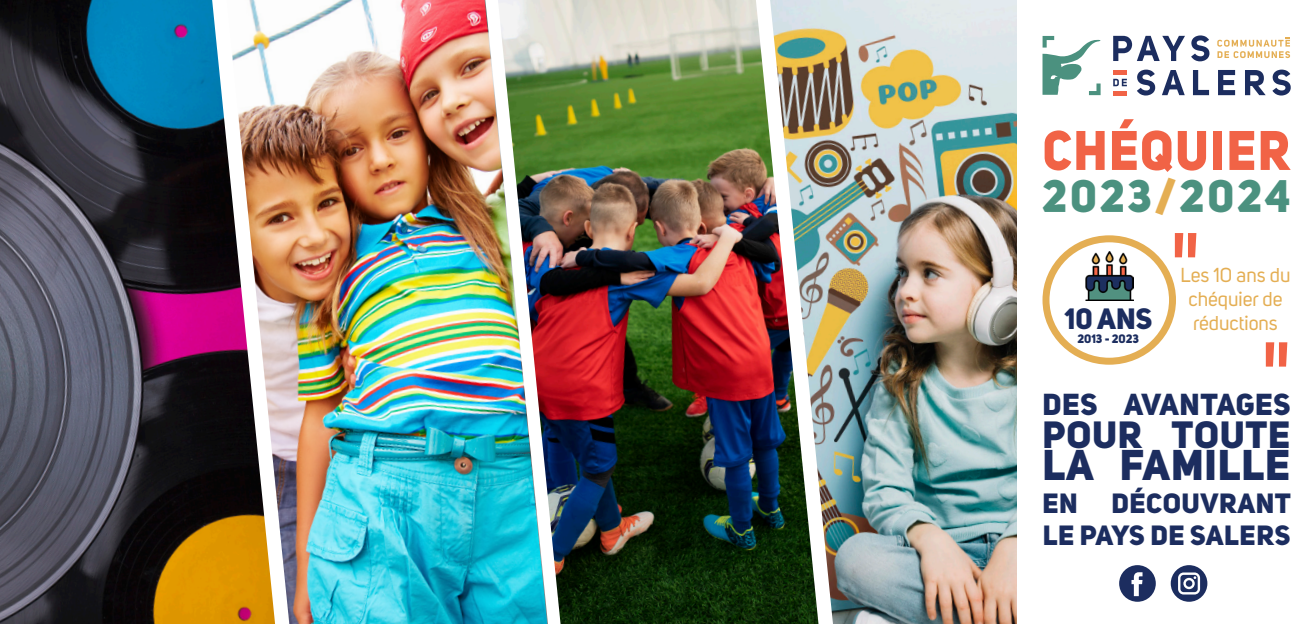
<style>
.page{position:relative;width:1312px;height:624px;background:#fff}
.page>*{position:absolute;margin:0;border:0;box-sizing:border-box;transform-origin:0 0}
.t1{font:100px "Uni Sans";color:#f16346}
.t2{font:800 55px "Uni Sans";letter-spacing:.035em;color:#f16346;scale:.91 1}
.t3{font:800 45px "Uni Sans";letter-spacing:.06em;color:#4b917f}
.t4{font:800 42.5px "Uni Sans";letter-spacing:.02em;color:#1c2d5f}
.t5{font:800 37.5px "Uni Sans";letter-spacing:.02em;color:#1c2d5f}
.t6{font:800 30px "Uni Sans";letter-spacing:.02em;color:#1c2d5f}
.t7{font:800 29px "Uni Sans";color:#1c2d5f}
.t8{font:800 27.5px/32.5px "Uni Sans";letter-spacing:.02em;color:#1c2d5f}
.t9{font:20px/24px "Uni Sans";color:#e4ae53;text-align:center}
.t10{font:800 12px "Uni Sans";color:#1c2d5f}
.s1{color:#e4ae53}
</style>
<div class="page">
<svg style="left:0;top:0;width:203px;height:624px;background:#3e4351"></svg>
<img style="left:573px;top:0;width:173px;height:624px">
<img style="left:203px;top:0;width:370px;height:624px">
<img style="left:746px;top:0;width:271px;height:624px">
<svg style="left:1113px;top:36px;width:71px;height:25px"></svg>
<svg style="left:1191px;top:35px;width:18px;height:26px"></svg>
<svg style="left:1137px;top:70px;width:17px;height:25px"></svg>
<svg style="left:1162px;top:70px;width:22px;height:25px"></svg>
<svg style="left:1193px;top:70px;width:15px;height:25px"></svg>
<svg style="left:1218px;top:70px;width:16px;height:25px"></svg>
<svg style="left:1245px;top:70px;width:20px;height:25px"></svg>
<svg style="left:1272px;top:70px;width:18px;height:25px"></svg>
<svg style="left:1113px;top:79px;width:13px;height:7px"></svg>
<hr style="left:1112px;top:70px;width:14px;height:4px;background:#f16346">
<hr style="left:1112px;top:91px;width:14px;height:4px;background:#f16346">
<svg style="left:1042px;top:36px;width:58px;height:59px"></svg>
<svg style="left:1217px;top:37px;width:72px;height:21px"></svg>
<svg style="left:1170px;top:565px;width:36px;height:36px"></svg>
<div style="left:1118px;top:565px;width:37px;height:36px;background:#1c2d5f;border-radius:50%"></div>
<svg style="left:1131px;top:572px;width:11px;height:24px"></svg>
<div style="left:1042px;top:235px;width:133px;height:129px;border:7px solid #e4ae53;border-radius:50%"></div>
<img style="left:1085px;top:251px;width:48px;height:49px">
<h2 class="t2" style="left:1042px;top:115px;width:273px">CHÉQUIER</h2>
<h3 class="t3" style="left:1041px;top:167px;width:250px">2023<span class="s1">/</span>2024</h3>
<h3 class="t7" style="left:1064px;top:300px;width:89px">10 ANS</h3>
<p class="t10" style="left:1077px;top:331px;width:63px">2013 - 2023</p>
<h1 class="t1" style="left:1168px;top:210px;width:34px">"</h1>
<p class="t9" style="left:1180px;top:263px;width:111px">Les 10 ans du chéquier de réductions</p>
<h1 class="t1" style="left:1259px;top:319px;width:34px">"</h1>
<h3 class="t6" style="left:1042px;top:385px;width:249px">DES AVANTAGES</h3>
<h3 class="t5" style="left:1042px;top:410px;width:249px">POUR TOUTE</h3>
<h3 class="t4" style="left:1042px;top:438px;width:249px">LA FAMILLE</h3>
<h3 class="t8" style="left:1042px;top:486px;width:250px">EN DÉCOUVRANT<br>LE PAYS DE SALERS</h3>
</div>
